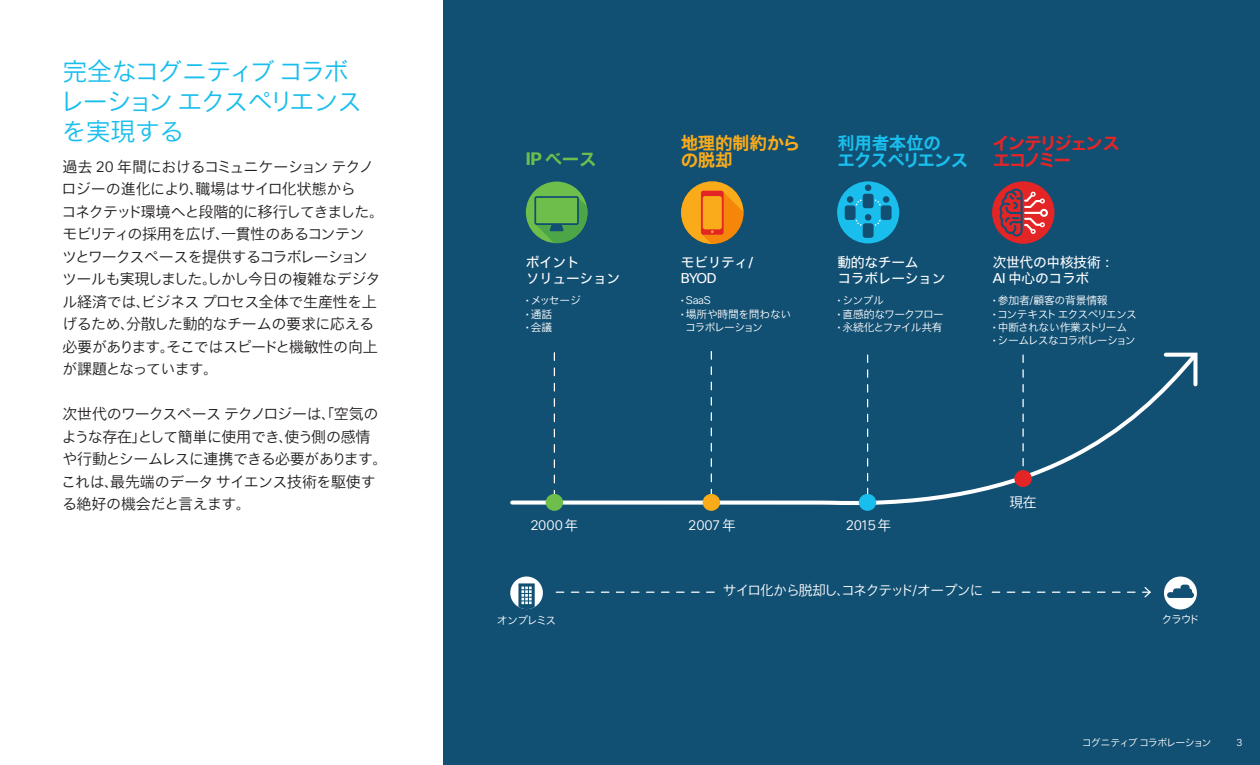
<style>
.page{position:relative;width:1260px;height:765px;background:#fff}
.page>*{position:absolute;margin:0;border:0;box-sizing:border-box;transform-origin:0 0}
.Body{font:25px/30px "Cisco Sans JPN Light";letter-spacing:-.05em;color:#1abeed}
.Side_Bar{font:17.5px "Cisco Sans JPN Bold";letter-spacing:-.04em;color:#1abeed}
.Side_Bar-2{font:17.5px "Cisco Sans JPN Bold";letter-spacing:-.11em;color:#e42526}
.Side_Bar-3{font:17.5px/17.5px "Cisco Sans JPN Bold";letter-spacing:-.02em;color:#faab1a}
.Side_Bar-4{font:17.5px "Cisco Sans JPN Bold";color:#6dbe4b}
.Body-2{font:15px/22.5px "Cisco Sans JPN Light";letter-spacing:-.035em;color:#231f20}
.Side_Bar-5{font:13.75px "Cisco Sans JPN";letter-spacing:-.02em;color:#fff}
.Side_Bar-6{font:13.75px "Cisco Sans JPN Light";letter-spacing:-.075em;color:#fff}
.Side_Bar-7{font:300 13.75px "Cisco Sans";letter-spacing:-.02em;color:#fff}
.Side_Bar-8{font:13.75px "Cisco Sans";color:#fff}
.Side_Bar-9{font:10.75px/13.4px "Cisco Sans JPN Light";letter-spacing:-.05em;color:#fff}
.Side_Bar-10{font:10.75px "Cisco Sans JPN Light";letter-spacing:-.09em;color:#fff}
.Side_Bar-11{font:10.75px "Cisco Sans JPN Light";letter-spacing:-.025em;color:#fff}
.Side_Bar-12{font:10.75px "Cisco Sans JPN Light";letter-spacing:-.02em;color:#fff}
.Side_Bar-13{font:300 10.75px "Cisco Sans";color:#fff}
.t1{font:10px "Cisco Sans JPN Light";letter-spacing:-.09em;color:#fff}
.t2{font:300 10px "Cisco Sans";color:#fff}
.s1{font-family:"Cisco Sans";font-weight:300}
.s2{font-family:"Cisco Sans";font-weight:700}
.s3{font-family:"Cisco Sans"}
.s4{font-family:"Cisco Sans JPN Light";font-weight:400}
</style>
<div class="page">
<div style="left:444px;top:0;width:816px;height:765px;background:#114f73"></div>
<svg style="left:510px;top:351px;width:658px;height:160px"></svg>
<svg style="left:1162px;top:351px;width:36px;height:37px"></svg>
<div style="left:526px;top:182px;width:61px;height:61px;background:#6dbe4b;border-radius:50%"></div>
<svg style="left:534px;top:196px;width:53px;height:47px"></svg>
<div style="left:681px;top:181px;width:63px;height:63px;background:#faab1a;border-radius:50%"></div>
<svg style="left:701px;top:191px;width:42px;height:53px"></svg>
<div style="left:837px;top:181px;width:62px;height:62px;background:#1abeed;border-radius:50%"></div>
<div style="left:845px;top:205px;width:11px;height:15px;background:#114f73;border-radius:3px"></div>
<div style="left:847px;top:196px;width:6px;height:7px;background:#114f73;border-radius:50%"></div>
<div style="left:881px;top:205px;width:11px;height:15px;background:#114f73;border-radius:3px"></div>
<div style="left:883px;top:196px;width:6px;height:7px;background:#114f73;border-radius:50%"></div>
<div style="left:863px;top:194px;width:11px;height:14px;background:#114f73;border-radius:3px"></div>
<svg style="left:865px;top:185px;width:6px;height:6px"></svg>
<div style="left:863px;top:223px;width:11px;height:15px;background:#114f73;border-radius:3px"></div>
<div style="left:865px;top:214px;width:6px;height:7px;background:#114f73;border-radius:50%"></div>
<svg style="left:875px;top:220px;width:6px;height:6px"></svg>
<div style="left:992px;top:181px;width:62px;height:63px;background:#e42526;border-radius:50%"></div>
<svg style="left:1000px;top:189px;width:48px;height:48px"></svg>
<svg style="left:1164px;top:577px;width:33px;height:32px"></svg>
<svg style="left:510px;top:577px;width:33px;height:32px"></svg>
<svg style="left:556px;top:587px;width:595px;height:11px"></svg>
<div style="left:546px;top:494px;width:17px;height:17px;background:#6dbe4b;border-radius:50%"></div>
<div style="left:703px;top:494px;width:17px;height:17px;background:#faab1a;border-radius:50%"></div>
<div style="left:859px;top:494px;width:17px;height:17px;background:#1abeed;border-radius:50%"></div>
<div style="left:1014px;top:470px;width:18px;height:17px;background:#e42526;border-radius:50%"></div>
<p class="Body" style="left:60px;top:58px;width:304px">完全なコグニティブコラボレーションエクスペリエンスを実現する</p>
<p class="Body-2" style="left:61px;top:156px;width:324px">過去 <span class="s1">20</span> 年間におけるコミュニケーションテクノロジーの進化により、職場はサイロ化状態から<br>コネクテッド環境へと段階的に移行してきました。モビリティの採用を広げ、一貫性のあるコンテン<br>ツとワークスペースを提供するコラボレーションツールも実現しました。しかし今日の複雑なデジタル経済では、ビジネスプロセス全体で生産性を上げるため、分散した動的なチームの要求に応える必要があります。そこではスピードと機敏性の向上が課題となっています。</p>
<p class="Body-2" style="left:61px;top:404px;width:328px">次世代のワークスペーステクノロジーは、「空気のような存在」として簡単に使用でき、使う側の感情や行動とシームレスに連携できる必要があります。これは、最先端のデータサイエンス技術を駆使する絶好の機会だと言えます。</p>
<p class="Side_Bar-4" style="left:526px;top:147px;width:72px"><span class="s2">IP</span> ベース</p>
<p class="Side_Bar-5" style="left:526px;top:252px;width:56px">ポイント</p>
<p class="Side_Bar-5" style="left:526px;top:268px;width:96px">ソリューション</p>
<p class="Side_Bar-9" style="left:526px;top:295px;width:57px"><span class="s1">•</span> メッセージ</p>
<p class="Side_Bar-9" style="left:526px;top:308px;width:28px"><span class="s1">•</span> 通話</p>
<p class="Side_Bar-9" style="left:526px;top:321px;width:28px"><span class="s1">•</span> 会議</p>
<p class="Side_Bar-3" style="left:681px;top:134px;width:121px">地理的制約からの脱却</p>
<p class="Side_Bar" style="left:837px;top:131px;width:105px">利用者本位の</p>
<p class="Side_Bar" style="left:837px;top:149px;width:133px">エクスペリエンス</p>
<p class="Side_Bar-2" style="left:992px;top:131px;width:129px">インテリジェンス</p>
<p class="Side_Bar-2" style="left:993px;top:149px;width:80px">エコノミー</p>
<p class="Side_Bar-5" style="left:681px;top:252px;width:74px">モビリティ<span class="s3">/</span></p>
<p class="Side_Bar-8" style="left:681px;top:269px;width:37px">BYOD</p>
<p class="Side_Bar-5" style="left:837px;top:252px;width:83px">動的なチーム</p>
<p class="Side_Bar-5" style="left:837px;top:268px;width:110px">コラボレーション</p>
<p class="Side_Bar-5" style="left:993px;top:252px;width:123px">次世代の中核技術：</p>
<p class="Side_Bar-5" style="left:993px;top:268px;width:98px"><span class="s3">AI</span> 中心のコラボ</p>
<p class="Side_Bar-13" style="left:681px;top:293px;width:32px">• SaaS</p>
<p class="Side_Bar-9" style="left:685px;top:308px;width:108px;text-indent:-4px"><span class="s1">•</span> 場所や時間を問わないコラボレーション</p>
<p class="Side_Bar-9" style="left:837px;top:295px;width:48px"><span class="s1">•</span> シンプル</p>
<p class="Side_Bar-9" style="left:837px;top:308px;width:108px"><span class="s1">•</span> 直感的なワークフロー</p>
<p class="Side_Bar-10" style="left:837px;top:320px;width:107px"><span class="s1">•</span> 永続化とファイル共有</p>
<p class="Side_Bar-12" style="left:993px;top:294px;width:117px"><span class="s1">•</span> 参加者<span class="s1">/</span>顧客の背景情報</p>
<p class="Side_Bar-9" style="left:993px;top:308px;width:146px"><span class="s1">•</span> コンテキストエクスペリエンス</p>
<p class="Side_Bar-11" style="left:993px;top:320px;width:136px"><span class="s1">•</span> 中断されない作業ストリーム</p>
<p class="Side_Bar-10" style="left:993px;top:334px;width:145px"><span class="s1">•</span> シームレスなコラボレーション</p>
<p class="Side_Bar-7" style="left:531px;top:517px;width:49px">2000 <span class="s4">年</span></p>
<p class="Side_Bar-7" style="left:688px;top:517px;width:49px">2007 <span class="s4">年</span></p>
<p class="Side_Bar-7" style="left:846px;top:517px;width:47px">2015 <span class="s4">年</span></p>
<p class="Side_Bar-6" style="left:723px;top:582px;width:262px">サイロ化から脱却し、コネクテッド<span class="s1">/</span>オープンに</p>
<p class="Side_Bar-6" style="left:1009px;top:493px;width:29px">現在</p>
<p class="Side_Bar-9" style="left:497px;top:614px;width:61px">オンプレミス</p>
<p class="Side_Bar-9" style="left:1162px;top:614px;width:39px">クラウド</p>
<p class="t1" style="left:1082px;top:736px;width:131px">コグニティブコラボレーション</p>
<p class="t2" style="left:1237px;top:736px;width:7px">3</p>
</div>
